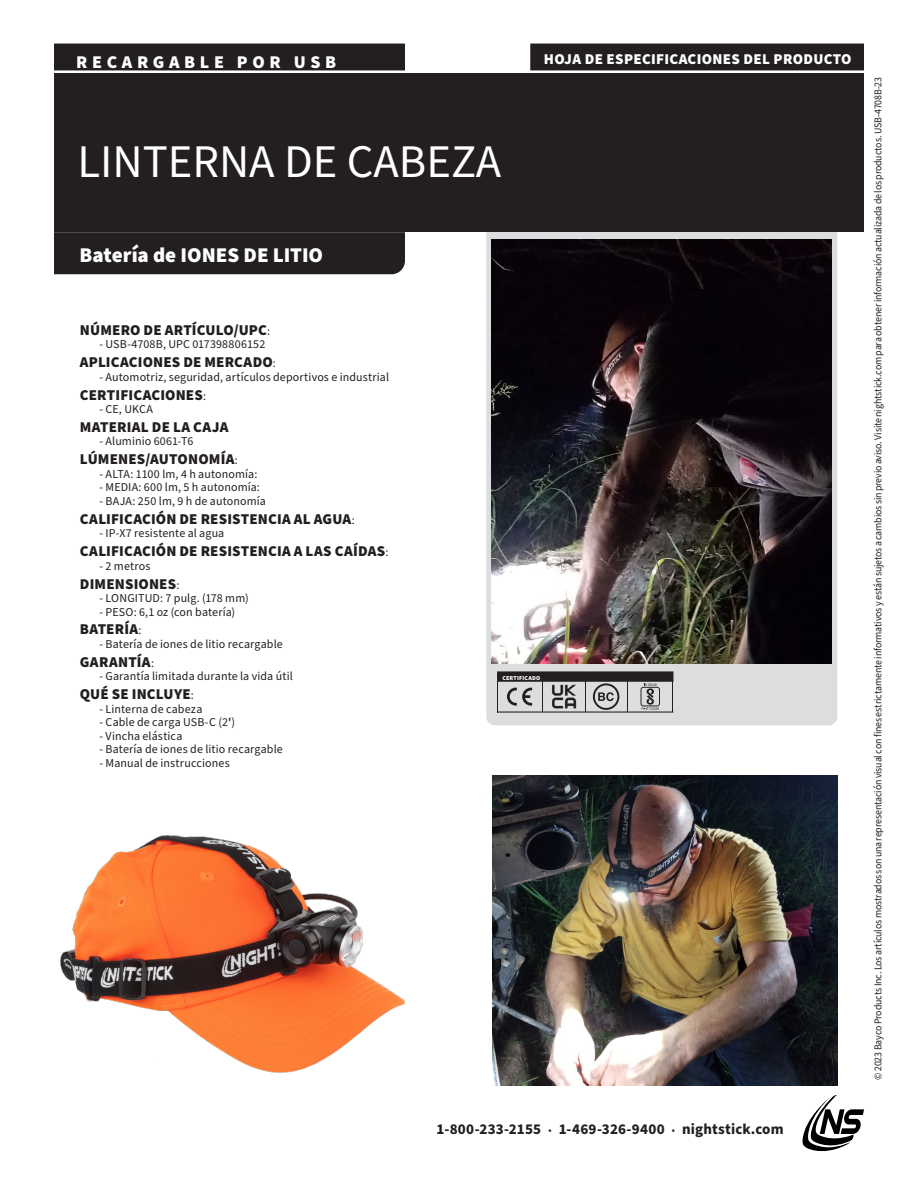
<style>
.page{position:relative;width:918px;height:1188px;background:#fff}
.page>*{position:absolute;margin:0;border:0;box-sizing:border-box;transform-origin:0 0}
.t1{font:46.8px "Source Sans Pro";color:#fff}
.t2{font:900 21px "Source Sans Pro";color:#fff}
.t3{font:900 18px "Source Sans Pro";letter-spacing:.26em;color:#fff}
.t4{font:900 15px "Source Sans Pro";letter-spacing:.01em;color:#231f20}
.t5{font:700 15px "Source Sans Pro";letter-spacing:.01em;color:#231f20}
.t6{font:900 15px "Source Sans Pro";letter-spacing:.02em;color:#fff}
.t7{font:12px "Source Sans Pro";letter-spacing:.01em;color:#231f20}
.Cell_Copy{font:10.5px "Source Sans Pro";letter-spacing:-.015em;color:#231f20;scale:.94 1}
.t8{font:900 6px "Source Sans Pro";letter-spacing:.025em;color:#fff}
.s1{font-weight:400;font-size:12px}
.s2{font-weight:600}
.s3{font-size:9px}
</style>
<div class="page">
<div style="left:486px;top:200px;width:351px;height:525px;background:#dcdddf;border-radius:9px"></div>
<img style="left:491px;top:239px;width:341px;height:424px">
<div style="left:54px;top:73px;width:810px;height:159px;background:#231f20"></div>
<div style="left:54px;top:44px;width:351px;height:26px;background:#231f20"></div>
<div style="left:530px;top:44px;width:334px;height:26px;background:#231f20"></div>
<div style="left:54px;top:232px;width:351px;height:42px;background:#231f20"></div>
<svg style="left:802px;top:1095px;width:62px;height:57px"></svg>
<img style="left:61px;top:835px;width:344px;height:238px">
<img style="left:493px;top:775px;width:344px;height:310px">
<hr style="left:497px;top:671px;width:45px;height:2px;background:#231f20">
<hr style="left:542px;top:671px;width:44px;height:2px;background:#231f20">
<hr style="left:586px;top:671px;width:43px;height:2px;background:#231f20">
<hr style="left:629px;top:671px;width:44px;height:2px;background:#231f20">
<hr style="left:498px;top:712px;width:44px;height:1px;background:#231f20">
<hr style="left:542px;top:712px;width:44px;height:1px;background:#231f20">
<hr style="left:586px;top:712px;width:43px;height:1px;background:#231f20">
<hr style="left:629px;top:712px;width:44px;height:1px;background:#231f20">
<hr style="left:542px;top:681px;width:1px;height:31px;background:#231f20">
<hr style="left:627px;top:681px;width:1px;height:31px;background:#231f20">
<hr style="left:672px;top:681px;width:1px;height:31px;background:#231f20">
<hr style="left:585px;top:681px;width:1px;height:31px;background:#231f20">
<hr style="left:497px;top:681px;width:1px;height:32px;background:#231f20">
<svg style="left:497px;top:672px;width:176px;height:38px"></svg>
<p class="t3" style="left:76px;top:49px;width:262px">RECARGABLE POR USB</p>
<p class="t6" style="left:544px;top:49px;width:309px">HOJA DE ESPECIFICACIONES DEL PRODUCTO</p>
<p class="t1" style="left:77px;top:130px;width:425px">LINTERNA DE CABEZA</p>
<p class="t2" style="left:79px;top:241px;width:245px">Batería de IONES DE LITIO</p>
<p class="t4" style="left:80px;top:319px;width:192px">NÚMERO DE ARTÍCULO/UPC<span class="s1">:</span></p>
<p class="t7" style="left:99px;top:336px;width:167px">- USB-4708B, UPC 017398806152</p>
<p class="t4" style="left:80px;top:352px;width:198px">APLICACIONES DE MERCADO<span class="s1">:</span></p>
<p class="t7" style="left:99px;top:369px;width:291px">- Automotriz, seguridad, artículos deportivos e industrial</p>
<p class="t4" style="left:80px;top:384px;width:128px">CERTIFICACIONES<span class="s1">:</span></p>
<p class="t7" style="left:99px;top:401px;width:55px">- CE, UKCA</p>
<p class="t4" style="left:80px;top:417px;width:150px">MATERIAL DE LA CAJA</p>
<p class="t7" style="left:99px;top:433px;width:96px">- Aluminio 6061-T6</p>
<p class="t4" style="left:80px;top:449px;width:160px">LÚMENES/AUTONOMÍA<span class="s1">:</span></p>
<p class="t7" style="left:99px;top:466px;width:159px">- ALTA: 1100 lm, 4 h autonomía:</p>
<p class="t7" style="left:99px;top:479px;width:162px">- MEDIA: 600 lm, 5 h autonomía:</p>
<p class="t7" style="left:99px;top:493px;width:168px">- BAJA: 250 lm, 9 h de autonomía</p>
<p class="t4" style="left:80px;top:508px;width:276px">CALIFICACIÓN DE RESISTENCIA AL AGUA<span class="s1">:</span></p>
<p class="t7" style="left:99px;top:525px;width:126px">- IP-X7 resistente al agua</p>
<p class="t4" style="left:80px;top:541px;width:310px">CALIFICACIÓN DE RESISTENCIA A LAS CAÍDAS<span class="s1">:</span></p>
<p class="t7" style="left:99px;top:558px;width:52px">- 2 metros</p>
<p class="t4" style="left:80px;top:573px;width:101px">DIMENSIONES<span class="s1">:</span></p>
<p class="t7" style="left:99px;top:590px;width:151px">- LONGITUD: 7 pulg. (178 mm)</p>
<p class="t7" style="left:99px;top:604px;width:137px">- PESO: 6,1 oz (con batería)</p>
<p class="t4" style="left:80px;top:619px;width:63px">BATERÍA<span class="s1">:</span></p>
<p class="t7" style="left:99px;top:636px;width:185px">- Batería de iones de litio recargable</p>
<p class="t4" style="left:80px;top:652px;width:76px">GARANTÍA<span class="s1">:</span></p>
<p class="t7" style="left:99px;top:668px;width:195px">- Garantía limitada durante la vida útil</p>
<p class="t4" style="left:80px;top:684px;width:116px">QUÉ SE INCLUYE<span class="s1">:</span></p>
<p class="t7" style="left:99px;top:701px;width:104px">- Linterna de cabeza</p>
<p class="t7" style="left:99px;top:714px;width:137px">- Cable de carga USB-C (2<span class="s2">'</span>)</p>
<p class="t7" style="left:99px;top:728px;width:84px">- Vincha elástica</p>
<p class="t7" style="left:99px;top:741px;width:185px">- Batería de iones de litio recargable</p>
<p class="t7" style="left:99px;top:755px;width:132px">- Manual de instrucciones</p>
<p class="t8" style="left:502px;top:674px;width:39px">CERTIFICADO</p>
<p class="t5" style="left:437px;top:1119px;width:349px">1-800-233-2155 <span class="s3">•</span> 1-469-326-9400 <span class="s3">•</span> nightstick.com</p>
<p class="Cell_Copy" style="left:871px;top:1080px;width:1069px;rotate:-90deg">© 2023 Bayco Products Inc. Los artículos mostrados son una representación visual con fines estrictamente informativos y están sujetos a cambios sin previo aviso. Visite nightstick.com para obtener información actualizada de los productos. USB-4708B-23</p>
</div>
